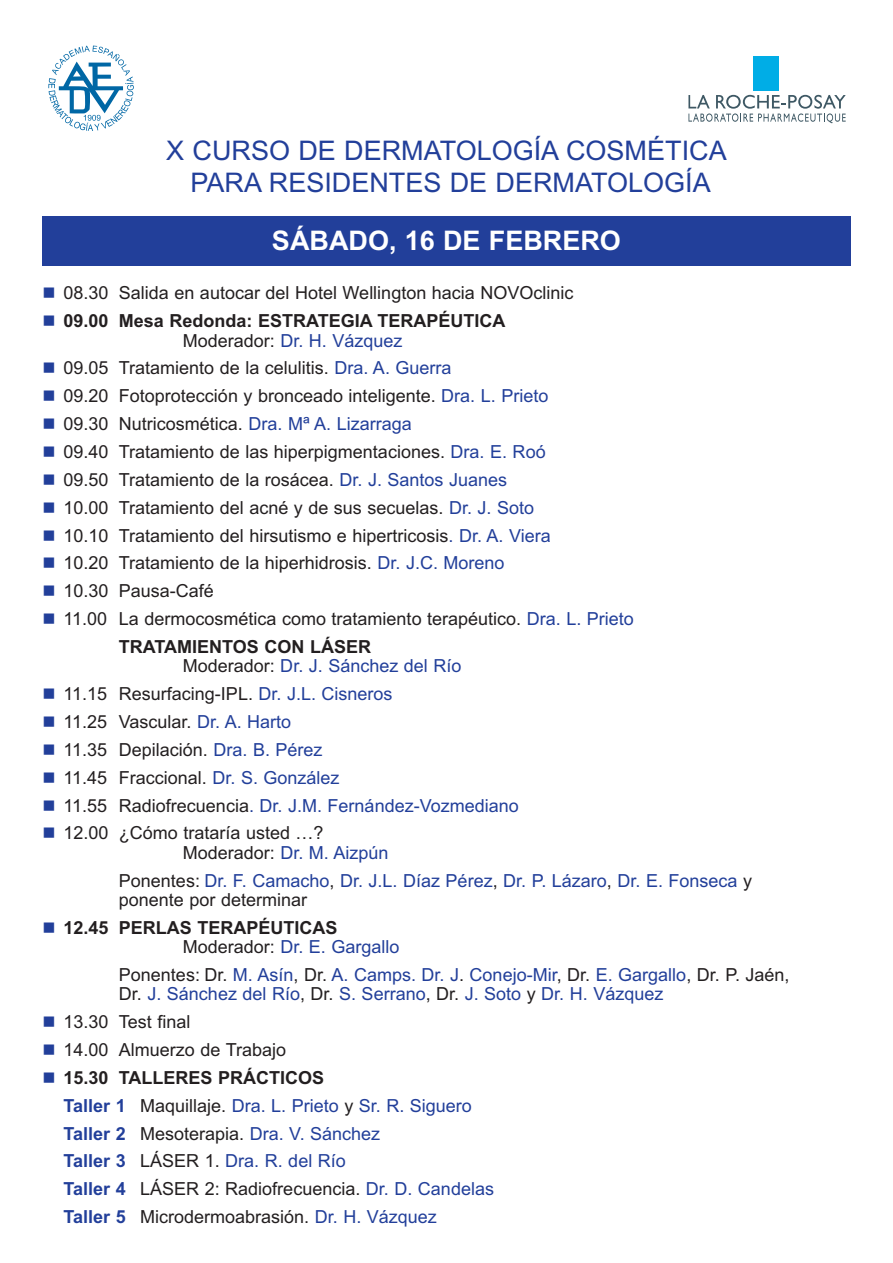
<style>
.page{position:relative;width:893px;height:1263px;background:#fff}
.page>*{position:absolute;margin:0;border:0;box-sizing:border-box;transform-origin:0 0}
.t1{font:27px/32.4px "Arial";color:#223f9a;text-align:center}
.t2{font:700 27px "Arial";color:#fff}
.t3{font:18px/27.9px "Arial";color:#231f20}
.t4{font:18px/27.9px "Arial";color:#223f9a}
.t5{font:700 18px/19.4px "Arial";color:#231f20}
.s1{font-weight:400}
.s2{font-weight:400;color:#223f9a}
.s3{color:#223f9a}
.s4{color:#231f20}
.s5{font-weight:700;color:#231f20}
.s6{font-weight:700}
</style>
<div class="page">
<div style="left:42px;top:217px;width:808px;height:49px;background:#223f9a"></div>
<svg style="left:48px;top:46px;width:86px;height:85px"></svg>
<div style="left:753px;top:56px;width:26px;height:35px;background:#00ade6"></div>
<svg style="left:688px;top:95px;width:157px;height:28px"></svg>
<h1 class="t1" style="left:166px;top:137px;width:562px">X CURSO DE DERMATOLOGÍA COSMÉTICA<br>PARA RESIDENTES DE DERMATOLOGÍA</h1>
<h1 class="t2" style="left:272px;top:231px;width:350px">SÁBADO, 16 DE FEBRERO</h1>
<p class="t3" style="left:64px;top:281px;width:511px">08.30 Salida en autocar del Hotel Wellington hacia NOVOclinic</p>
<p class="t5" style="left:183px;top:313px;width:324px;text-indent:-119px">09.00 Mesa Redonda: ESTRATEGIA TERAPÉUTICA<br><span class="s1">Moderador:</span> <span class="s2">Dr. H. Vázquez</span></p>
<p class="t3" style="left:64px;top:356px;width:389px">09.05 Tratamiento de la celulitis. <span class="s3">Dra. A. Guerra</span></p>
<p class="t3" style="left:64px;top:384px;width:486px">09.20 Fotoprotección y bronceado inteligente. <span class="s3">Dra. L. Prieto</span></p>
<p class="t3" style="left:64px;top:412px;width:350px">09.30 Nutricosmética. <span class="s3">Dra. Mª A. Lizarraga</span></p>
<p class="t3" style="left:64px;top:439px;width:483px">09.40 Tratamiento de las hiperpigmentaciones. <span class="s3">Dra. E. Roó</span></p>
<p class="t3" style="left:64px;top:467px;width:445px">09.50 Tratamiento de la rosácea. <span class="s3">Dr. J. Santos Juanes</span></p>
<p class="t3" style="left:64px;top:495px;width:472px">10.00 Tratamiento del acné y de sus secuelas. <span class="s3">Dr. J. Soto</span></p>
<p class="t3" style="left:64px;top:523px;width:488px">10.10 Tratamiento del hirsutismo e hipertricosis<span class="s3">. Dr. A. Viera</span></p>
<p class="t3" style="left:64px;top:551px;width:442px">10.20 Tratamiento de la hiperhidrosis. <span class="s3">Dr. J.C. Moreno</span></p>
<p class="t3" style="left:64px;top:579px;width:152px">10.30 Pausa-Café</p>
<p class="t3" style="left:64px;top:607px;width:572px">11.00 La dermocosmética como tratamiento terapéutico. <span class="s3">Dra. L. Prieto</span></p>
<p class="t5" style="left:119px;top:639px;width:253px">TRATAMIENTOS CON LÁSER</p>
<p class="t3" style="left:64px;top:654px;width:456px;text-indent:119px">Moderador: <span class="s3">Dr. J. Sánchez del Río<br></span>11.15 Resurfacing-IPL. <span class="s3">Dr. J.L. Cisneros<br></span>11.25 Vascular. <span class="s3">Dr. A. Harto<br></span>11.35 Depilación. <span class="s3">Dra. B. Pérez<br></span>11.45 Fraccional. <span class="s3">Dr. S. González<br></span>11.55 Radiofrecuencia<span class="s3">. Dr. J.M. Fernández-Vozmediano </span>12.00 ¿Cómo trataría usted …?</p>
<p class="t4" style="left:119px;top:840px;width:634px;text-indent:64px"><span class="s4">Moderador:</span> Dr. M. Aizpún<br><span class="s4">Ponentes:</span> Dr. F. Camacho<span class="s4">,</span> Dr. J.L. Díaz Pérez<span class="s4">,</span> Dr. P. Lázaro<span class="s4">,</span> Dr. E. Fonseca <span class="s4">y</span></p>
<p class="t3" style="left:119px;top:887px;width:190px">ponente por determinar</p>
<p class="t5" style="left:183px;top:920px;width:218px;text-indent:-119px">12.45 PERLAS TERAPÉUTICAS<br><span class="s1">Moderador:</span> <span class="s2">Dr. E. Gargallo</span></p>
<p class="t4" style="left:119px;top:967px;width:672px;line-height:19.4px"><span class="s4">Ponentes: Dr.</span> M. Asín<span class="s4">, Dr.</span> A. Camps. Dr. J<span class="s4">.</span> Conejo-Mir<span class="s4">, Dr.</span> E. Gargallo<span class="s4">, Dr. P. Jaén,<br>Dr.</span> J. Sánchez del Río<span class="s4">, Dr.</span> S. Serrano<span class="s4">, Dr.</span> J. Soto <span class="s4">y</span> Dr. H. Vázquez</p>
<p class="t3" style="left:64px;top:1010px;width:224px">13.30 Test final<br>14.00 Almuerzo de Trabajo</p>
<p class="t4" style="left:64px;top:1065px;width:432px"><span class="s5">15.30 TALLERES PRÁCTICOS<br></span><span class="s6">Taller 1</span> <span class="s4">Maquillaje.</span> Dra. L. Prieto <span class="s4">y</span> Sr. R. Siguero <span class="s6">Taller 2</span> <span class="s4">Mesoterapia.</span> Dra. V. Sánchez<br><span class="s6">Taller 3</span> <span class="s4">LÁSER 1.</span> Dra. R. del Río<br><span class="s6">Taller 4</span> <span class="s4">LÁSER 2: Radiofrecuencia.</span> Dr. D. Candelas <span class="s6">Taller 5</span> <span class="s4">Microdermoabrasión.</span> Dr. H. Vázquez</p>
</div>
